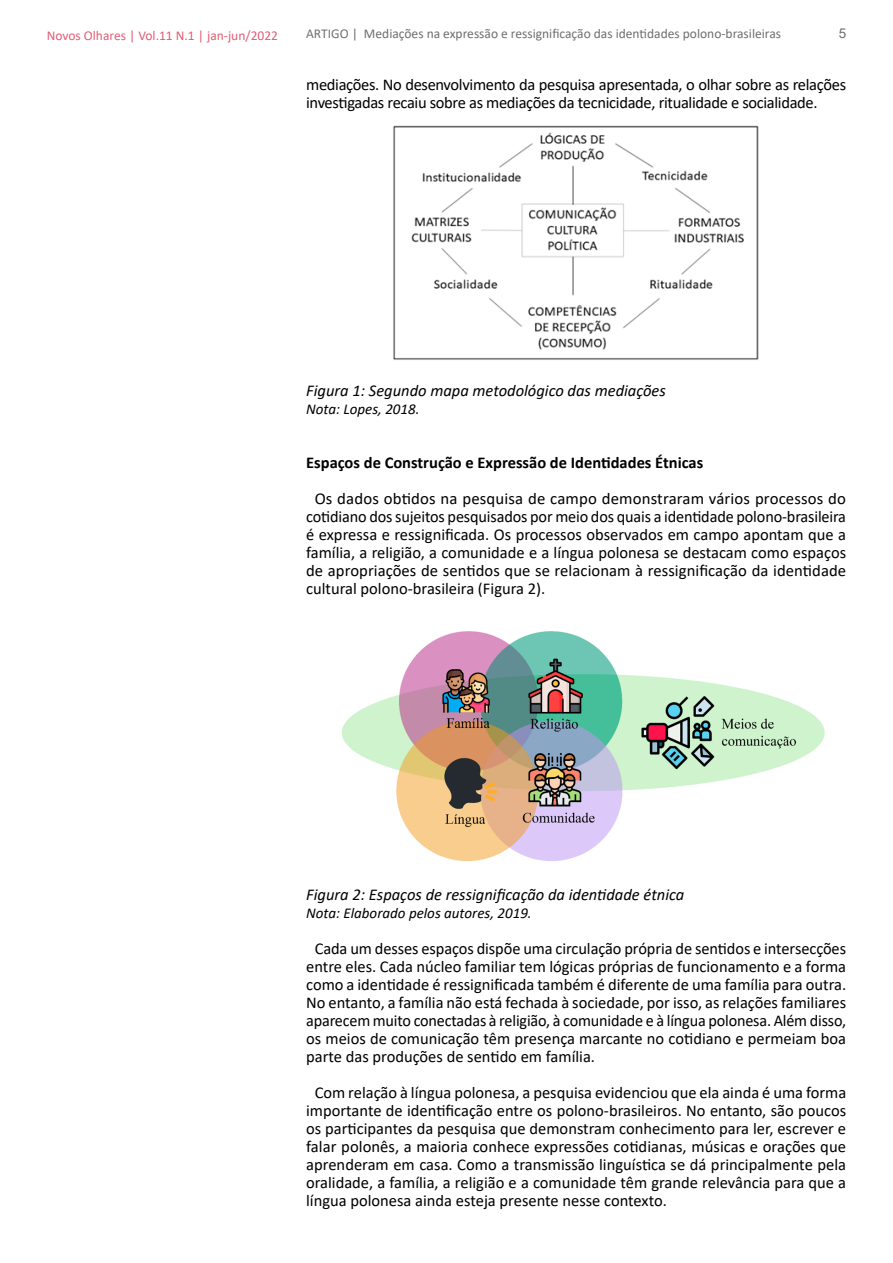
<style>
.page{position:relative;width:893px;height:1263px;background:#fff}
.page>*{position:absolute;margin:0;border:0;box-sizing:border-box;transform-origin:0 0}
.t1{font:16.5px/18px "Calibri";letter-spacing:-.02em;color:#000;text-align:justify}
.t2{font:italic 16.5px "Calibri";color:#000}
.t3{font:700 16.5px "Calibri";color:#000}
.t4{font:italic 15px "Calibri";color:#000}
.t5{font:13.5px "Calibri";color:#6e6f71}
.t6{font:13.5px "Calibri";color:#e25d77}
.t7{font:13.5px "Arial";color:#706f6f}
</style>
<div class="page">
<img style="left:393px;top:125px;width:366px;height:235px">
<img style="left:342px;top:631px;width:483px;height:230px">
<p class="t6" style="left:47px;top:26px;width:233px">Novos Olhares | Vol.11 N.1 | jan-jun/2022</p>
<p class="t5" style="left:306px;top:24px;width:476px">ARTIGO | Mediações na expressão e ressignificação das identidades polono-brasileiras</p>
<p class="t7" style="left:839px;top:24px;width:9px">5</p>
<p class="t1" style="left:306px;top:75px;width:541px">mediações. No desenvolvimento da pesquisa apresentada, o olhar sobre as relações investigadas recaiu sobre as mediações da tecnicidade, ritualidade e socialidade.</p>
<p class="t2" style="left:306px;top:379px;width:361px">Figura 1: Segundo mapa metodológico das mediações</p>
<p class="t4" style="left:306px;top:399px;width:115px">Nota: Lopes, 2018.</p>
<p class="t3" style="left:306px;top:451px;width:399px">Espaços de Construção e Expressão de Identidades Étnicas</p>
<p class="t1" style="left:306px;top:489px;width:541px;text-indent:9px">Os dados obtidos na pesquisa de campo demonstraram vários processos do cotidiano dos sujeitos pesquisados por meio dos quais a identidade polono-brasileira é expressa e ressignificada. Os processos observados em campo apontam que a família, a religião, a comunidade e a língua polonesa se destacam como espaços de apropriações de sentidos que se relacionam à ressignificação da identidade cultural polono-brasileira (Figura 2).</p>
<p class="t2" style="left:306px;top:883px;width:380px">Figura 2: Espaços de ressignificação da identidade étnica</p>
<p class="t4" style="left:306px;top:903px;width:227px">Nota: Elaborado pelos autores, 2019.</p>
<p class="t1" style="left:306px;top:939px;width:542px;text-indent:9px">Cada um desses espaços dispõe uma circulação própria de sentidos e intersecções entre eles. Cada núcleo familiar tem lógicas próprias de funcionamento e a forma como a identidade é ressignificada também é diferente de uma família para outra.<br>No entanto, a família não está fechada à sociedade, por isso, as relações familiares aparecem muito conectadas à religião, à comunidade e à língua polonesa. Além disso, os meios de comunicação têm presença marcante no cotidiano e permeiam boa parte das produções de sentido em família.</p>
<p class="t1" style="left:306px;top:1083px;width:542px;text-indent:9px">Com relação à língua polonesa, a pesquisa evidenciou que ela ainda é uma forma importante de identificação entre os polono-brasileiros. No entanto, são poucos os participantes da pesquisa que demonstram conhecimento para ler, escrever e falar polonês, a maioria conhece expressões cotidianas, músicas e orações que aprenderam em casa. Como a transmissão linguística se dá principalmente pela oralidade, a família, a religião e a comunidade têm grande relevância para que a língua polonesa ainda esteja presente nesse contexto.</p>
</div>
